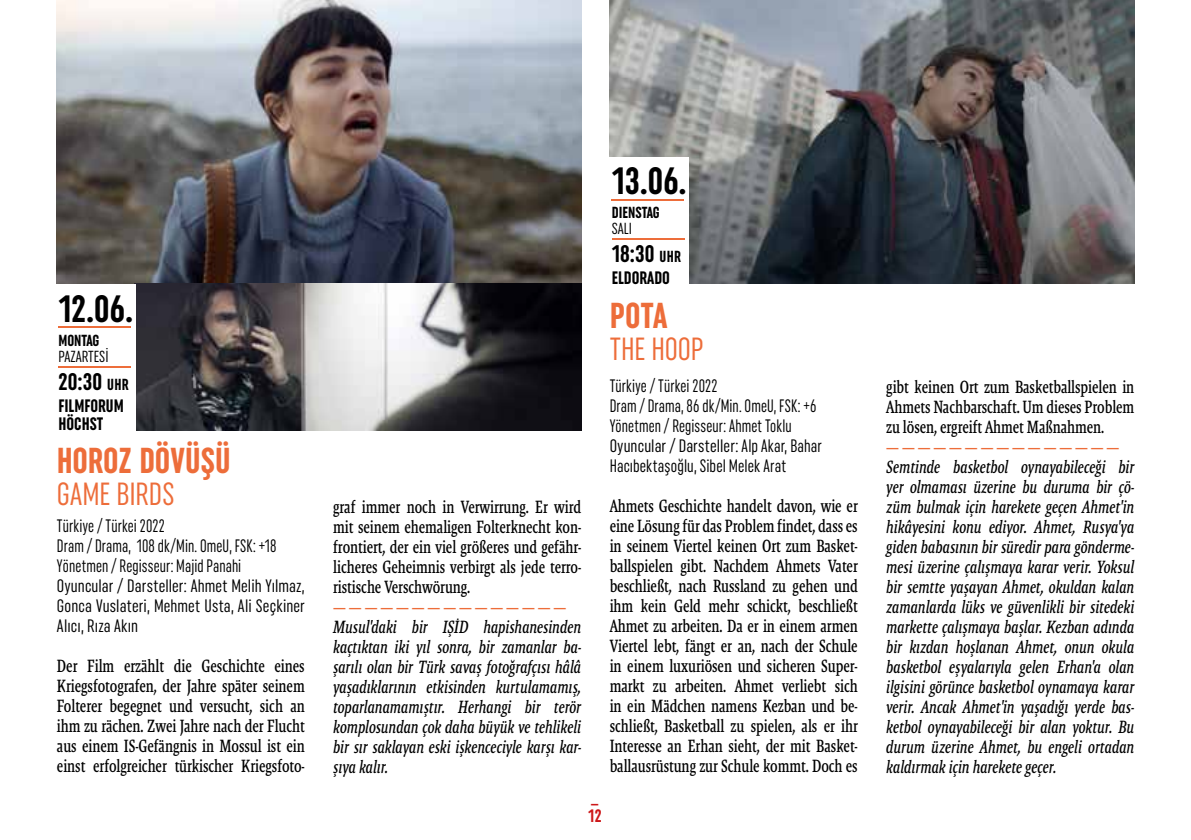
<style>
.page{position:relative;width:1191px;height:840px;background:#fff}
.page>*{position:absolute;margin:0;border:0;box-sizing:border-box;transform-origin:0 0}
.t1{font:700 extra-condensed 38px "Uniform";letter-spacing:-.005em;color:#000}
.t2{font:700 extra-condensed 36px "Uniform";letter-spacing:.005em;color:#ed6d3a}
.t3{font:extra-condensed 32px "Uniform";letter-spacing:-.005em;color:#ed6d3a}
.t4{font:700 extra-condensed 24px "Uniform";letter-spacing:.005em;color:#000}
.t5{font:18px/20px "Malaga Narrow OTCE";letter-spacing:-.005em;color:#000;text-align:justify;scale:.95 1}
.t6{font:italic 18px/20px "Malaga Narrow OTCE";letter-spacing:-.01em;color:#000;text-align:justify;scale:.95 1}
.t7{font:extra-condensed 18px/20px "Uniform";letter-spacing:.005em;color:#000;scale:.9 1}
.t8{font:18px "Malaga Narrow OTCE";color:#ed6d3a;scale:.95 1}
.t9{font:700 extra-condensed 18px/18px "Uniform";color:#000}
.t10{font:700 extra-condensed 18px/18px "Uniform";color:#cd1719}
.t11{font:700 extra-condensed 16px "Uniform";color:#000}
.t12{font:extra-condensed 16px "Uniform";color:#000}
.s1{font-size:16px}
</style>
<div class="page">
<img style="left:609px;top:0;width:525px;height:283px">
<img style="left:57px;top:0;width:524px;height:284px">
<img style="left:135px;top:283px;width:446px;height:147px">
<div style="left:54px;top:284px;width:82px;height:154px;background:#fff"></div>
<hr style="left:58px;top:326px;width:72px;height:2px;background:#ed6d3a">
<hr style="left:59px;top:365px;width:72px;height:2px;background:#ed6d3a">
<div style="left:607px;top:157px;width:82px;height:136px;background:#fff"></div>
<hr style="left:612px;top:199px;width:72px;height:1px;background:#ed6d3a">
<hr style="left:612px;top:238px;width:72px;height:2px;background:#ed6d3a">
<h1 class="t1" style="left:58px;top:286px;width:76px">12.06.</h1>
<p class="t11" style="left:58px;top:331px;width:43px">MONTAG</p>
<p class="t12" style="left:58px;top:346px;width:52px">PAZARTESİ</p>
<h3 class="t4" style="left:58px;top:367px;width:72px">20:30 <span class="s1">UHR</span></h3>
<p class="t9" style="left:58px;top:396px;width:67px">FILMFORUM<br>HÖCHST</p>
<h2 class="t2" style="left:57px;top:440px;width:175px">HOROZ DÖVÜŞÜ</h2>
<h3 class="t3" style="left:57px;top:475px;width:119px">GAME BIRDS</h3>
<p class="t7" style="left:57px;top:515px;width:277px">Türkiye / Türkei 2022<br>Dram / Drama, 108 dk/Min. OmeU, FSK: +18<br>Yönetmen / Regisseur: Majid Panahi<br>Oyuncular / Darsteller: Ahmet Melih Yılmaz, Gonca Vuslateri, Mehmet Usta, Ali Seçkiner Alıcı, Rıza Akın</p>
<p class="t5" style="left:57px;top:655px;width:262px">Der Film erzählt die Geschichte eines Kriegsfotografen, der Jahre später seinem Folterer begegnet und versucht, sich an ihm zu rächen. Zwei Jahre nach der Flucht aus einem IS-Gefängnis in Mossul ist ein einst erfolgreicher türkischer Kriegsfoto-</p>
<p class="t5" style="left:333px;top:496px;width:263px">graf immer noch in Verwirrung. Er wird mit seinem ehemaligen Folterknecht kon&shy;frontiert, der ein viel größeres und gefähr&shy;licheres Geheimnis verbirgt als jede terro&shy;ristische Verschwörung.</p>
<p class="t8" style="left:333px;top:596px;width:247px">— — — — — — — — — — — — — — —</p>
<p class="t6" style="left:333px;top:616px;width:263px">Musul'daki bir IŞİD hapishanesinden kaçtıktan iki yıl sonra, bir zamanlar ba&shy;şarılı olan bir Türk savaş fotoğrafçısı hâlâ yaşadıklarının etkisinden kurtulamamış, toparlanamamıştır. Herhangi bir terör komplosundan çok daha büyük ve tehlikeli bir sır saklayan eski işkenceciyle karşı kar&shy;şıya kalır.</p>
<h1 class="t1" style="left:612px;top:159px;width:76px">13.06.</h1>
<p class="t11" style="left:612px;top:203px;width:49px">DIENSTAG</p>
<p class="t12" style="left:612px;top:219px;width:22px">SALI</p>
<h3 class="t4" style="left:612px;top:240px;width:70px">18:30 <span class="s1">UHR</span></h3>
<p class="t9" style="left:612px;top:269px;width:60px">ELDORADO</p>
<h2 class="t2" style="left:609px;top:294px;width:59px">POTA</h2>
<h3 class="t3" style="left:609px;top:329px;width:95px">THE HOOP</h3>
<p class="t7" style="left:609px;top:375px;width:237px">Türkiye / Türkei 2022<br>Dram / Drama, 86 dk/Min. OmeU, FSK: +6<br>Yönetmen / Regisseur: Ahmet Toklu Oyuncular / Darsteller: Alp Akar, Bahar Hacıbektaşoğlu, Sibel Melek Arat</p>
<p class="t5" style="left:609px;top:495px;width:263px">Ahmets Geschichte handelt davon, wie er eine Lösung für das Problem findet, dass es in seinem Viertel keinen Ort zum Basket&shy;ballspielen gibt. Nachdem Ahmets Vater beschließt, nach Russland zu gehen und ihm kein Geld mehr schickt, beschließt Ahmet zu arbeiten. Da er in einem armen Viertel lebt, fängt er an, nach der Schule in einem luxuriösen und sicheren Super&shy;markt zu arbeiten. Ahmet verliebt sich in ein Mädchen namens Kezban und be&shy;schließt, Basketball zu spielen, als er ihr Interesse an Erhan sieht, der mit Basket&shy;ballausrüstung zur Schule kommt. Doch es</p>
<p class="t10" style="left:588px;top:787px;width:15px">_<br>12</p>
<p class="t5" style="left:886px;top:376px;width:263px">gibt keinen Ort zum Basketballspielen in Ahmets Nachbarschaft. Um dieses Problem zu lösen, ergreift Ahmet Maßnahmen.</p>
<p class="t8" style="left:886px;top:436px;width:247px">— — — — — — — — — — — — — — —</p>
<p class="t6" style="left:886px;top:456px;width:263px">Semtinde basketbol oynayabileceği bir yer olmaması üzerine bu duruma bir çö&shy;züm bulmak için harekete geçen Ahmet'in hikâyesini konu ediyor. Ahmet, Rusya'ya giden babasının bir süredir para gönderme&shy;mesi üzerine çalışmaya karar verir. Yoksul bir semtte yaşayan Ahmet, okuldan kalan zamanlarda lüks ve güvenlikli bir sitedeki markette çalışmaya başlar. Kezban adında bir kızdan hoşlanan Ahmet, onun okula basketbol eşyalarıyla gelen Erhan'a olan ilgisini görünce basketbol oynamaya karar verir. Ancak Ahmet'in yaşadığı yerde bas&shy;ketbol oynayabileceği bir alan yoktur. Bu durum üzerine Ahmet, bu engeli ortadan kaldırmak için harekete geçer.</p>
</div>
